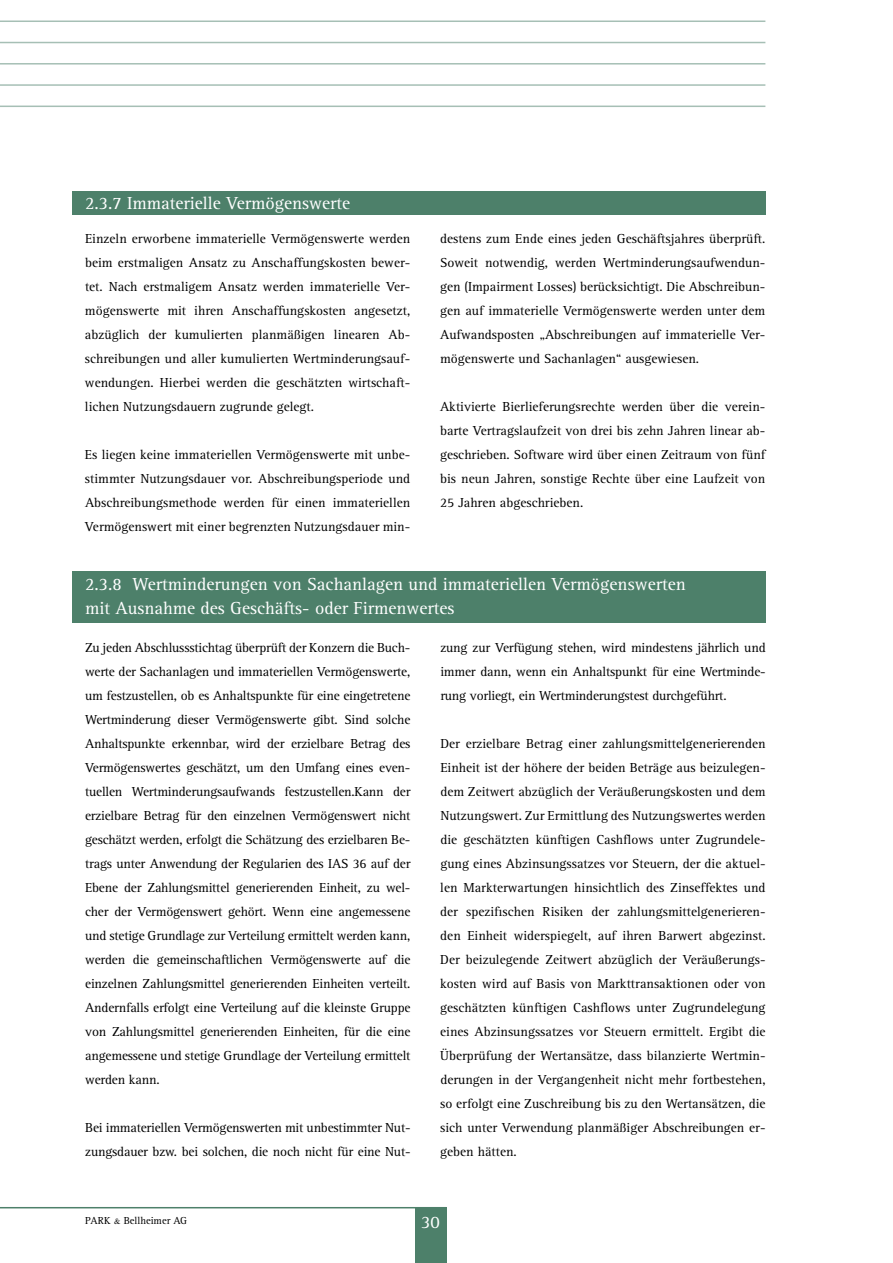
<style>
.page{position:relative;width:893px;height:1263px;background:#fff}
.page>*{position:absolute;margin:0;border:0;box-sizing:border-box;transform-origin:0 0}
.t1{font:18px/24px "Rotis Serif";color:#fff}
.t2{font:13.5px/24px "Rotis Serif";color:#000;text-align:justify}
.t3{font:10.5px "Rotis Serif";color:#000}
.s1{font-family:"Times";font-size:8.25px}
</style>
<div class="page">
<hr style="left:0;top:21px;width:765px;height:1px;background:#a6bfb5">
<hr style="left:0;top:42px;width:765px;height:1px;background:#a6bfb5">
<hr style="left:0;top:63px;width:765px;height:2px;background:#a6bfb5">
<hr style="left:0;top:84px;width:765px;height:2px;background:#a6bfb5">
<hr style="left:0;top:106px;width:765px;height:1px;background:#a6bfb5">
<div style="left:415px;top:1208px;width:31px;height:55px;background:#4d806a"></div>
<hr style="left:0;top:1207px;width:446px;height:1px;background:#4d806a">
<div style="left:72px;top:191px;width:693px;height:24px;background:#4d806a"></div>
<div style="left:72px;top:572px;width:693px;height:51px;background:#4d806a"></div>
<h1 class="t1" style="left:85px;top:191px;width:267px">2.3.7 Immaterielle Vermögenswerte</h1>
<p class="t2" style="left:85px;top:227px;width:327px">Einzeln erworbene immaterielle Vermögenswerte werden beim erstmaligen Ansatz zu Anschaffungskosten bewer&shy;tet. Nach erstmaligem Ansatz werden immaterielle Ver&shy;mögenswerte mit ihren Anschaffungskosten angesetzt, abzüglich der kumulierten planmäßigen linearen Ab&shy;schreibungen und aller kumulierten Wertminderungsauf&shy;wendungen. Hierbei werden die geschätzten wirtschaft&shy;lichen Nutzungsdauern zugrunde gelegt.</p>
<p class="t2" style="left:85px;top:443px;width:327px">Es liegen keine immateriellen Vermögenswerte mit unbe&shy;stimmter Nutzungsdauer vor. Abschreibungsperiode und Abschreibungsmethode werden für einen immateriellen Vermögenswert mit einer begrenzten Nutzungsdauer min-</p>
<p class="t2" style="left:440px;top:227px;width:327px">destens zum Ende eines jeden Geschäftsjahres überprüft.<br>Soweit notwendig, werden Wertminderungsaufwendun&shy;gen (Impairment Losses) berücksichtigt. Die Abschreibun&shy;gen auf immaterielle Vermögenswerte werden unter dem Aufwandsposten „Abschreibungen auf immaterielle Ver&shy;mögenswerte und Sachanlagen“ ausgewiesen.</p>
<p class="t2" style="left:440px;top:395px;width:327px">Aktivierte Bierlieferungsrechte werden über die verein&shy;barte Vertragslaufzeit von drei bis zehn Jahren linear ab&shy;geschrieben. Software wird über einen Zeitraum von fünf bis neun Jahren, sonstige Rechte über eine Laufzeit von 25 Jahren abgeschrieben.</p>
<h1 class="t1" style="left:85px;top:572px;width:602px">2.3.8 Wertminderungen von Sachanlagen und immateriellen Vermögenswerten mit Ausnahme des Geschäfts- oder Firmenwertes</h1>
<p class="t2" style="left:85px;top:636px;width:327px">Zu jeden Abschlussstichtag überprüft der Konzern die Buch&shy;werte der Sachanlagen und immateriellen Vermögenswerte, um festzustellen, ob es Anhaltspunkte für eine eingetretene Wertminderung dieser Vermögenswerte gibt. Sind solche Anhaltspunkte erkennbar, wird der erzielbare Betrag des Vermögenswertes geschätzt, um den Umfang eines even&shy;tuellen Wertminderungsaufwands festzustellen.Kann der erzielbare Betrag für den einzelnen Vermögenswert nicht geschätzt werden, erfolgt die Schätzung des erzielbaren Be&shy;trags unter Anwendung der Regularien des IAS 36 auf der Ebene der Zahlungsmittel generierenden Einheit, zu wel&shy;cher der Vermögenswert gehört. Wenn eine angemessene und stetige Grundlage zur Verteilung ermittelt werden kann, werden die gemeinschaftlichen Vermögenswerte auf die einzelnen Zahlungsmittel generierenden Einheiten verteilt.<br>Andernfalls erfolgt eine Verteilung auf die kleinste Gruppe von Zahlungsmittel generierenden Einheiten, für die eine angemessene und stetige Grundlage der Verteilung ermittelt werden kann.</p>
<p class="t2" style="left:85px;top:1116px;width:327px">Bei immateriellen Vermögenswerten mit unbestimmter Nut&shy;zungsdauer bzw. bei solchen, die noch nicht für eine Nut-</p>
<p class="t2" style="left:440px;top:636px;width:327px">zung zur Verfügung stehen, wird mindestens jährlich und immer dann, wenn ein Anhaltspunkt für eine Wertminde&shy;rung vorliegt, ein Wertminderungstest durchgeführt.</p>
<p class="t2" style="left:440px;top:732px;width:327px">Der erzielbare Betrag einer zahlungsmittelgenerierenden Einheit ist der höhere der beiden Beträge aus beizulegen&shy;dem Zeitwert abzüglich der Veräußerungskosten und dem Nutzungswert. Zur Ermittlung des Nutzungswertes werden die geschätzten künftigen Cashflows unter Zugrundele&shy;gung eines Abzinsungssatzes vor Steuern, der die aktuel&shy;len Markterwartungen hinsichtlich des Zinseffektes und der spezifischen Risiken der zahlungsmittelgenerieren&shy;den Einheit widerspiegelt, auf ihren Barwert abgezinst.<br>Der beizulegende Zeitwert abzüglich der Veräußerungs&shy;kosten wird auf Basis von Markttransaktionen oder von geschätzten künftigen Cashflows unter Zugrundelegung eines Abzinsungssatzes vor Steuern ermittelt. Ergibt die Überprüfung der Wertansätze, dass bilanzierte Wertmin&shy;derungen in der Vergangenheit nicht mehr fortbestehen, so erfolgt eine Zuschreibung bis zu den Wertansätzen, die sich unter Verwendung planmäßiger Abschreibungen er&shy;geben hätten.</p>
<p class="t3" style="left:85px;top:1214px;width:104px">PARK <span class="s1">&amp;</span> Bellheimer AG</p>
<h1 class="t1" style="left:421px;top:1210px;width:20px">30</h1>
</div>
